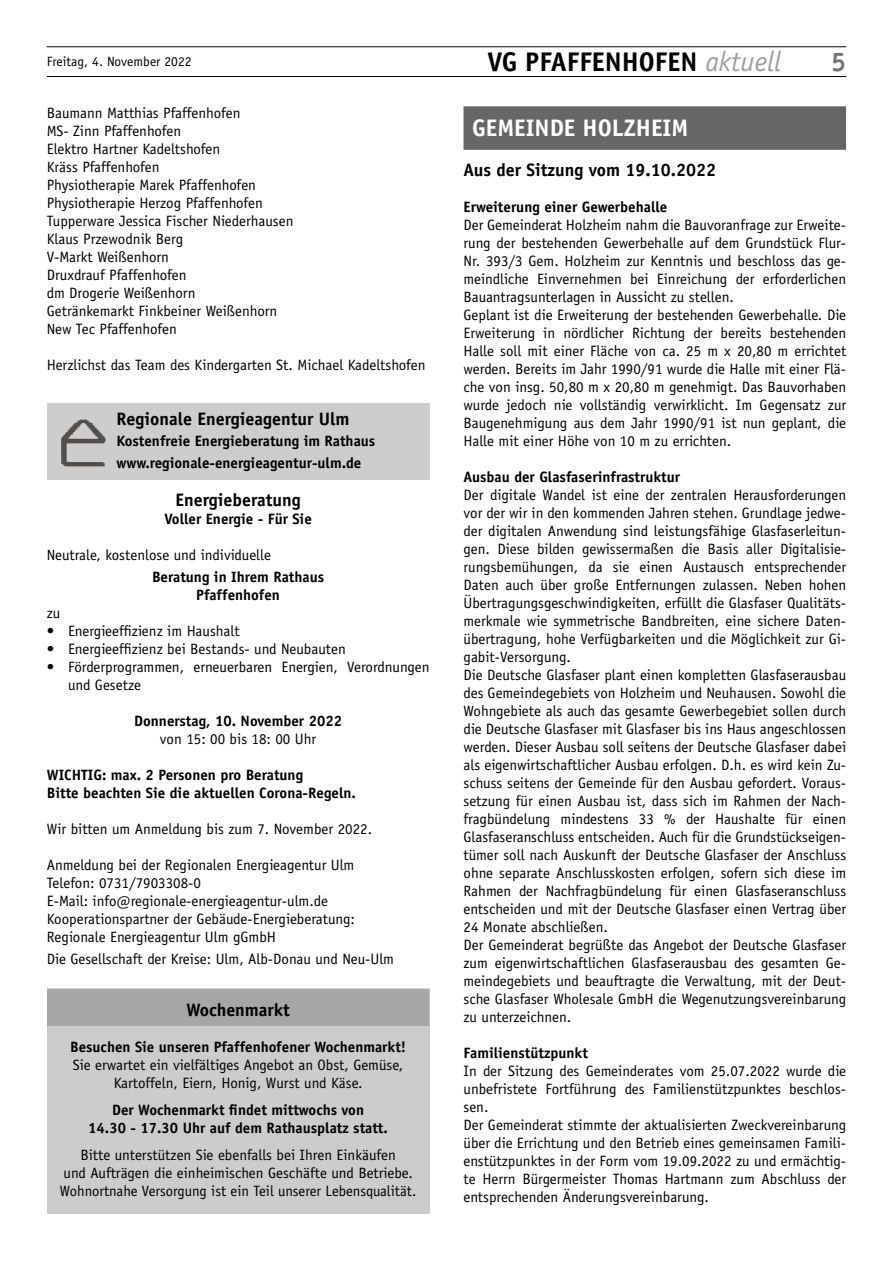
<style>
.page{position:relative;width:893px;height:1263px;background:#fff}
.page>*{position:absolute;margin:0;border:0;box-sizing:border-box;transform-origin:0 0}
.t1{font:700 27px "Officina Sans";color:#000}
.t2{font:700 27px "Officina Sans";color:#787370}
.t3{font:700 24px "Officina Sans";color:#fff}
.t4{font:700 18px "Officina Sans";color:#000}
.t5{font:15px/18px "Officina Sans";color:#000}
.t6{font:700 15px/18px "Officina Sans";color:#000}
.t7{font:13.5px "Officina Sans";color:#000}
.s1{font-weight:400;font-style:italic;font-size:28.35px;color:#a19f9d}
</style>
<div class="page">
<hr style="left:47px;top:76px;width:799px;height:1px;background:#000">
<hr style="left:47px;top:47px;width:799px;height:1px;background:#000">
<div style="left:47px;top:403px;width:382px;height:30px;background:#cecdcd"></div>
<div style="left:47px;top:424px;width:382px;height:30px;background:#cecdcd"></div>
<div style="left:47px;top:448px;width:382px;height:32px;background:#cecdcd"></div>
<img style="left:61px;top:419px;width:45px;height:48px">
<div style="left:47px;top:989px;width:382px;height:225px;background:#ccc"></div>
<div style="left:47px;top:988px;width:382px;height:38px;background:#a6a6a6"></div>
<div style="left:463px;top:106px;width:383px;height:44px;background:#666"></div>
<h1 class="t1" style="left:487px;top:45px;width:295px">VG PFAFFENHOFEN <span class="s1">aktuell</span></h1>
<p class="t7" style="left:47px;top:53px;width:146px">Freitag, 4. November 2022</p>
<h1 class="t2" style="left:831px;top:45px;width:17px">5</h1>
<p class="t5" style="left:47px;top:104px;width:248px">Baumann Matthias Pfaffenhofen<br>MS- Zinn Pfaffenhofen<br>Elektro Hartner Kadeltshofen<br>Kräss Pfaffenhofen<br>Physiotherapie Marek Pfaffenhofen<br>Physiotherapie Herzog Pfaffenhofen<br>Tupperware Jessica Fischer Niederhausen<br>Klaus Przewodnik Berg<br>V-Markt Weißenhorn<br>Druxdrauf Pfaffenhofen<br>dm Drogerie Weißenhorn<br>Getränkemarkt Finkbeiner Weißenhorn<br>New Tec Pfaffenhofen</p>
<p class="t5" style="left:47px;top:356px;width:380px">Herzlichst das Team des Kindergarten St. Michael Kadeltshofen</p>
<p class="t4" style="left:116px;top:407px;width:234px">Regionale Energieagentur Ulm</p>
<p class="t6" style="left:116px;top:429px;width:260px;line-height:22.5px">Kostenfreie Energieberatung im Rathaus www.regionale-energieagentur-ulm.de</p>
<p class="t4" style="left:175px;top:488px;width:127px">Energieberatung</p>
<p class="t6" style="left:164px;top:509px;width:149px">Voller Energie - Für Sie</p>
<p class="t5" style="left:47px;top:546px;width:226px">Neutrale, kostenlose und individuelle</p>
<p class="t6" style="left:152px;top:568px;width:174px;text-align:center">Beratung in Ihrem Rathaus<br>Pfaffenhofen</p>
<p class="t5" style="left:47px;top:604px;width:15px">zu</p>
<p class="t5" style="left:47px;top:622px;width:194px">• Energieeffizienz im Haushalt</p>
<p class="t5" style="left:47px;top:640px;width:301px">• Energieeffizienz bei Bestands- und Neubauten</p>
<p class="t5" style="left:68px;top:658px;width:363px;text-indent:-21px">• Förderprogrammen, erneuerbaren Energien, Verordnungen und Gesetze</p>
<p class="t6" style="left:134px;top:712px;width:209px">Donnerstag, 10. November 2022</p>
<p class="t5" style="left:160px;top:730px;width:158px">von 15: 00 bis 18: 00 Uhr</p>
<p class="t6" style="left:47px;top:766px;width:311px">WICHTIG: max. 2 Personen pro Beratung<br>Bitte beachten Sie die aktuellen Corona-Regeln.</p>
<p class="t5" style="left:47px;top:820px;width:327px">Wir bitten um Anmeldung bis zum 7. November 2022.</p>
<p class="t5" style="left:47px;top:856px;width:310px">Anmeldung bei der Regionalen Energieagentur Ulm Telefon: 0731/7903308-0<br>E-Mail: info@regionale-energieagentur-ulm.de Kooperationspartner der Gebäude-Energieberatung:<br>Regionale Energieagentur Ulm gGmbH</p>
<p class="t5" style="left:47px;top:950px;width:349px">Die Gesellschaft der Kreise: Ulm, Alb-Donau und Neu-Ulm</p>
<p class="t4" style="left:186px;top:999px;width:105px">Wochenmarkt</p>
<p class="t6" style="left:70px;top:1038px;width:338px">Besuchen Sie unseren Pfaffenhofener Wochenmarkt!</p>
<p class="t5" style="left:73px;top:1056px;width:332px;text-align:center">Sie erwartet ein vielfältiges Angebot an Obst, Gemüse,<br>Kartoffeln, Eiern, Honig, Wurst und Käse.</p>
<p class="t6" style="left:88px;top:1101px;width:301px;text-align:center">Der Wochenmarkt findet mittwochs von<br>14.30 - 17.30 Uhr auf dem Rathausplatz statt.</p>
<p class="t5" style="left:60px;top:1146px;width:358px;text-align:center">Bitte unterstützen Sie ebenfalls bei Ihren Einkäufen<br>und Aufträgen die einheimischen Geschäfte und Betriebe.<br>Wohnortnahe Versorgung ist ein Teil unserer Lebensqualität.</p>
<h2 class="t3" style="left:472px;top:112px;width:218px">GEMEINDE HOLZHEIM</h2>
<p class="t4" style="left:463px;top:158px;width:254px">Aus der Sitzung vom 19.10.2022</p>
<p class="t6" style="left:463px;top:197px;width:205px">Erweiterung einer Gewerbehalle</p>
<p class="t5" style="left:463px;top:216px;width:384px">Der Gemeinderat Holzheim nahm die Bauvoranfrage zur Erweite&shy;rung der bestehenden Gewerbehalle auf dem Grundstück Flur-Nr. 393/3 Gem. Holzheim zur Kenntnis und beschloss das ge&shy;meindliche Einvernehmen bei Einreichung der erforderlichen Bauantragsunterlagen in Aussicht zu stellen.<br>Geplant ist die Erweiterung der bestehenden Gewerbehalle. Die Erweiterung in nördlicher Richtung der bereits bestehenden Halle soll mit einer Fläche von ca. 25 m x 20,80 m errichtet werden. Bereits im Jahr 1990/91 wurde die Halle mit einer Flä&shy;che von insg. 50,80 m x 20,80 m genehmigt. Das Bauvorhaben wurde jedoch nie vollständig verwirklicht. Im Gegensatz zur Baugenehmigung aus dem Jahr 1990/91 ist nun geplant, die Halle mit einer Höhe von 10 m zu errichten.</p>
<p class="t6" style="left:463px;top:467px;width:218px">Ausbau der Glasfaserinfrastruktur</p>
<p class="t5" style="left:463px;top:486px;width:384px">Der digitale Wandel ist eine der zentralen Herausforderungen vor der wir in den kommenden Jahren stehen. Grundlage jedwe&shy;der digitalen Anwendung sind leistungsfähige Glasfaserleitun&shy;gen. Diese bilden gewissermaßen die Basis aller Digitalisie&shy;rungsbemühungen, da sie einen Austausch entsprechender Daten auch über große Entfernungen zulassen. Neben hohen Übertragungsgeschwindigkeiten, erfüllt die Glasfaser Qualitäts&shy;merkmale wie symmetrische Bandbreiten, eine sichere Daten&shy;übertragung, hohe Verfügbarkeiten und die Möglichkeit zur Gi&shy;gabit-Versorgung.<br>Die Deutsche Glasfaser plant einen kompletten Glasfaserausbau des Gemeindegebiets von Holzheim und Neuhausen. Sowohl die Wohngebiete als auch das gesamte Gewerbegebiet sollen durch die Deutsche Glasfaser mit Glasfaser bis ins Haus angeschlossen werden. Dieser Ausbau soll seitens der Deutsche Glasfaser dabei als eigenwirtschaftlicher Ausbau erfolgen. D.h. es wird kein Zu&shy;schuss seitens der Gemeinde für den Ausbau gefordert. Voraus&shy;setzung für einen Ausbau ist, dass sich im Rahmen der Nach&shy;fragbündelung mindestens 33 % der Haushalte für einen Glasfaseranschluss entscheiden. Auch für die Grundstückseigen&shy;tümer soll nach Auskunft der Deutsche Glasfaser der Anschluss ohne separate Anschlusskosten erfolgen, sofern sich diese im Rahmen der Nachfragbündelung für einen Glasfaseranschluss entscheiden und mit der Deutsche Glasfaser einen Vertrag über 24 Monate abschließen.<br>Der Gemeinderat begrüßte das Angebot der Deutsche Glasfaser zum eigenwirtschaftlichen Glasfaserausbau des gesamten Ge&shy;meindegebiets und beauftragte die Verwaltung, mit der Deut&shy;sche Glasfaser Wholesale GmbH die Wegenutzungsvereinbarung zu unterzeichnen.</p>
<p class="t6" style="left:463px;top:1043px;width:126px">Familienstützpunkt</p>
<p class="t5" style="left:463px;top:1062px;width:384px">In der Sitzung des Gemeinderates vom 25.07.2022 wurde die unbefristete Fortführung des Familienstützpunktes beschlos&shy;sen.<br>Der Gemeinderat stimmte der aktualisierten Zweckvereinbarung über die Errichtung und den Betrieb eines gemeinsamen Famili&shy;enstützpunktes in der Form vom 19.09.2022 zu und ermächtig&shy;te Herrn Bürgermeister Thomas Hartmann zum Abschluss der entsprechenden Änderungsvereinbarung.</p>
</div>
